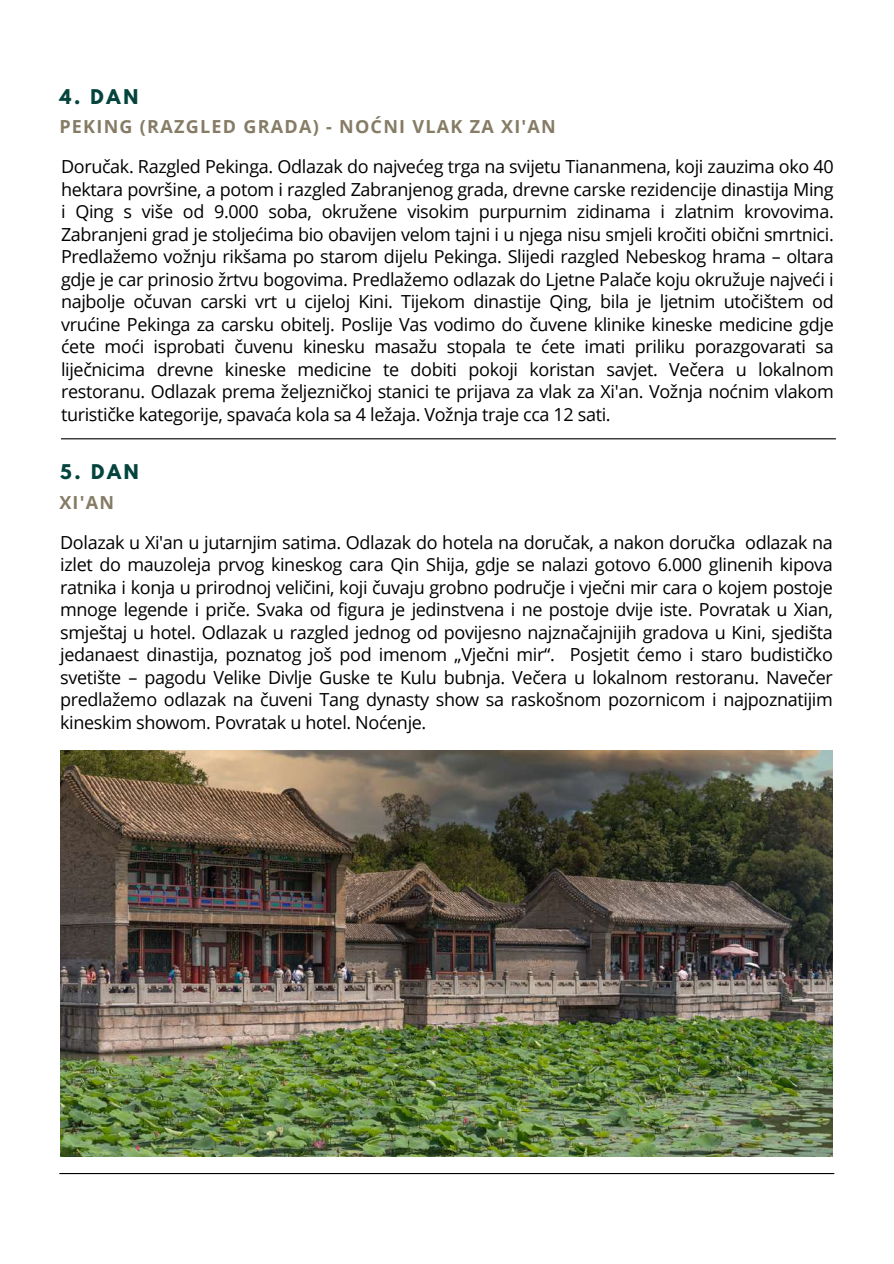
<style>
.page{position:relative;width:894px;height:1264px;background:#fff}
.page>*{position:absolute;margin:0;border:0;box-sizing:border-box;transform-origin:0 0}
.t1{font:18px/22.5px "Open Sans";letter-spacing:-.02em;color:#000;text-align:justify}
.t2{font:700 18px "Open Sans";letter-spacing:.07em;color:#867c66}
.t3{font:700 18px "League Spartan";letter-spacing:.15em;color:#04443d}
</style>
<div class="page">
<hr style="left:59px;top:1172px;width:775px;height:2px;background:#000">
<hr style="left:61px;top:438px;width:774px;height:1px;background:#000">
<img style="left:60px;top:750px;width:772px;height:406px">
<p class="t3" style="left:59px;top:88px;width:80px">4. DAN</p>
<p class="t2" style="left:59px;top:114px;width:498px">PEKING (RAZGLED GRADA) - NOĆNI VLAK ZA XI'AN</p>
<p class="t1" style="left:61px;top:155px;width:774px">Doručak. Razgled Pekinga. Odlazak do najvećeg trga na svijetu Tiananmena, koji zauzima oko 40 hektara površine, a potom i razgled Zabranjenog grada, drevne carske rezidencije dinastija Ming i Qing s više od 9.000 soba, okružene visokim purpurnim zidinama i zlatnim krovovima.<br>Zabranjeni grad je stoljećima bio obavijen velom tajni i u njega nisu smjeli kročiti obični smrtnici.<br>Predlažemo vožnju rikšama po starom dijelu Pekinga. Slijedi razgled Nebeskog hrama – oltara gdje je car prinosio žrtvu bogovima. Predlažemo odlazak do Ljetne Palače koju okružuje najveći i najbolje očuvan carski vrt u cijeloj Kini. Tijekom dinastije Qing, bila je ljetnim utočištem od vrućine Pekinga za carsku obitelj. Poslije Vas vodimo do čuvene klinike kineske medicine gdje ćete moći isprobati čuvenu kinesku masažu stopala te ćete imati priliku porazgovarati sa liječnicima drevne kineske medicine te dobiti pokoji koristan savjet. Večera u lokalnom restoranu. Odlazak prema željezničkoj stanici te prijava za vlak za Xi'an. Vožnja noćnim vlakom turističke kategorije, spavaća kola sa 4 ležaja. Vožnja traje cca 12 sati.</p>
<p class="t3" style="left:60px;top:463px;width:80px">5. DAN</p>
<p class="t2" style="left:59px;top:489px;width:56px">XI'AN</p>
<p class="t1" style="left:60px;top:530px;width:774px">Dolazak u Xi'an u jutarnjim satima. Odlazak do hotela na doručak, a nakon doručka odlazak na izlet do mauzoleja prvog kineskog cara Qin Shija, gdje se nalazi gotovo 6.000 glinenih kipova ratnika i konja u prirodnoj veličini, koji čuvaju grobno područje i vječni mir cara o kojem postoje mnoge legende i priče. Svaka od figura je jedinstvena i ne postoje dvije iste. Povratak u Xian, smještaj u hotel. Odlazak u razgled jednog od povijesno najznačajnijih gradova u Kini, sjedišta jedanaest dinastija, poznatog još pod imenom „Vječni mir“. Posjetit ćemo i staro budističko svetište – pagodu Velike Divlje Guske te Kulu bubnja. Večera u lokalnom restoranu. Navečer predlažemo odlazak na čuveni Tang dynasty show sa raskošnom pozornicom i najpoznatijim kineskim showom. Povratak u hotel. Noćenje.</p>
</div>
